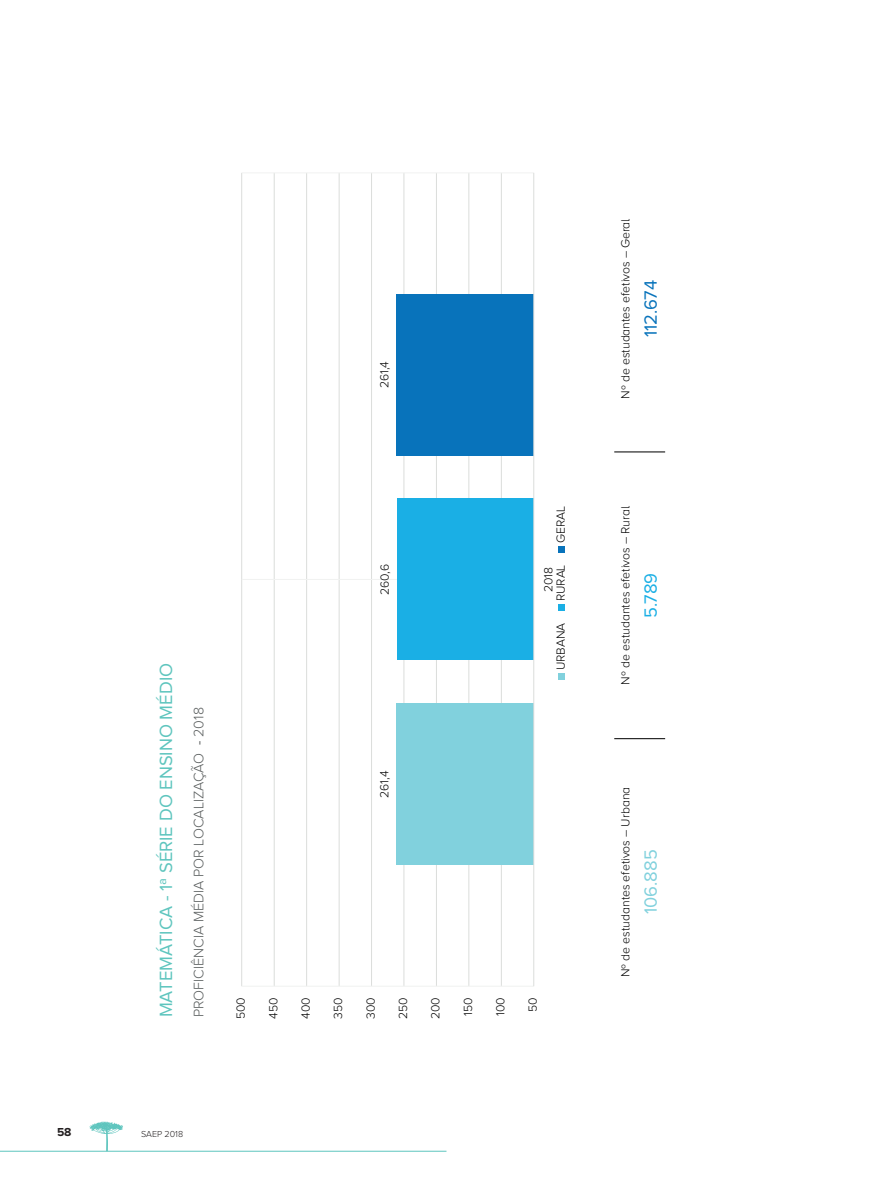
<style>
.page{position:relative;width:893px;height:1191px;background:#fff}
.page>*{position:absolute;margin:0;border:0;box-sizing:border-box;transform-origin:0 0}
.t1{font:18.3px "Proxima Nova A";color:#5ec5be}
.t2{font:18.3px "Proxima Nova A";color:#81d1dd}
.t3{font:18.3px "Proxima Nova A";color:#0873bb}
.t4{font:18.3px "Proxima Nova A";color:#1aafe5}
.t5{font:300 14.25px "Proxima Nova A";color:#5a5e5e}
.t6{font:300 12.15px "Proxima Nova A";color:#000001}
.t7{font:700 12px "Proxima Nova A";color:#231f20}
.t8{font:300 9px "Proxima Nova A";color:#231f20}
.s1{font-weight:400}
</style>
<div class="page">
<hr style="left:614px;top:738px;width:51px;height:1px;background:#000001">
<hr style="left:614px;top:451px;width:51px;height:1px;background:#000001">
<hr style="left:501px;top:173px;width:1px;height:813px;background:#dbdddb">
<hr style="left:469px;top:173px;width:1px;height:813px;background:#dbdddb">
<hr style="left:436px;top:173px;width:1px;height:813px;background:#dbdddb">
<hr style="left:404px;top:173px;width:1px;height:813px;background:#dbdddb">
<hr style="left:371px;top:173px;width:1px;height:813px;background:#dbdddb">
<hr style="left:339px;top:173px;width:1px;height:813px;background:#dbdddb">
<hr style="left:306px;top:173px;width:1px;height:813px;background:#dbdddb">
<hr style="left:274px;top:173px;width:1px;height:813px;background:#dbdddb">
<hr style="left:241px;top:173px;width:1px;height:813px;background:#dbdddb">
<hr style="left:242px;top:985px;width:292px;height:1px;background:#f1f2f1">
<hr style="left:242px;top:579px;width:292px;height:1px;background:#f1f2f1">
<hr style="left:242px;top:172px;width:292px;height:1px;background:#f1f2f1">
<div style="left:397px;top:703px;width:137px;height:162px;background:#81d1dd"></div>
<div style="left:397px;top:499px;width:137px;height:161px;background:#1aafe5"></div>
<div style="left:397px;top:294px;width:137px;height:161px;background:#0873bb"></div>
<hr style="left:533px;top:173px;width:1px;height:813px;background:#dbdddb">
<div style="left:558px;top:673px;width:7px;height:7px;background:#81d1dd"></div>
<div style="left:558px;top:604px;width:7px;height:7px;background:#1aafe5"></div>
<div style="left:558px;top:546px;width:7px;height:7px;background:#0873bb"></div>
<svg style="left:90px;top:1121px;width:33px;height:29px"></svg>
<hr style="left:0;top:1150px;width:446px;height:1px;background:#5ec5be">
<p class="t6" style="left:378px;top:388px;width:29px;rotate:-90deg">261,4</p>
<p class="t1" style="left:156px;top:1017px;width:356px;rotate:-90deg">MATEMÁTICA - 1ª SÉRIE DO ENSINO MÉDIO</p>
<p class="t5" style="left:191px;top:1017px;width:312px;rotate:-90deg">PROFICIÊNCIA MÉDIA POR LOCALIZAÇÃO <span class="s1">-</span> 2018</p>
<p class="t6" style="left:378px;top:595px;width:32px;rotate:-90deg">260,6</p>
<p class="t6" style="left:378px;top:798px;width:29px;rotate:-90deg">261,4</p>
<p class="t6" style="left:554px;top:543px;width:38px;rotate:-90deg">GERAL</p>
<p class="t6" style="left:554px;top:601px;width:38px;rotate:-90deg">RURAL</p>
<p class="t6" style="left:542px;top:592px;width:27px;rotate:-90deg">2018</p>
<p class="t6" style="left:554px;top:670px;width:49px;rotate:-90deg">URBANA</p>
<p class="t6" style="left:234px;top:1019px;width:23px;rotate:-90deg">500</p>
<p class="t6" style="left:267px;top:1018px;width:23px;rotate:-90deg">450</p>
<p class="t6" style="left:299px;top:1018px;width:23px;rotate:-90deg">400</p>
<p class="t6" style="left:331px;top:1018px;width:23px;rotate:-90deg">350</p>
<p class="t6" style="left:364px;top:1018px;width:23px;rotate:-90deg">300</p>
<p class="t6" style="left:396px;top:1019px;width:23px;rotate:-90deg">250</p>
<p class="t6" style="left:429px;top:1019px;width:23px;rotate:-90deg">200</p>
<p class="t6" style="left:461px;top:1015px;width:20px;rotate:-90deg">150</p>
<p class="t6" style="left:494px;top:1016px;width:20px;rotate:-90deg">100</p>
<p class="t6" style="left:526px;top:1012px;width:16px;rotate:-90deg">50</p>
<p class="t7" style="left:57px;top:1125px;width:16px">58</p>
<p class="t8" style="left:141px;top:1128px;width:44px">SAEP 2018</p>
<p class="t6" style="left:619px;top:399px;width:182px;rotate:-90deg">Nº de estudantes efetivos – Geral</p>
<p class="t3" style="left:641px;top:337px;width:59px;rotate:-90deg">112.674</p>
<p class="t6" style="left:619px;top:684px;width:180px;rotate:-90deg">Nº de estudantes efetivos – Rural</p>
<p class="t4" style="left:641px;top:618px;width:46px;rotate:-90deg">5.789</p>
<p class="t6" style="left:619px;top:977px;width:192px;rotate:-90deg">Nº de estudantes efetivos – Urbana</p>
<p class="t2" style="left:641px;top:914px;width:66px;rotate:-90deg">106.885</p>
</div>
